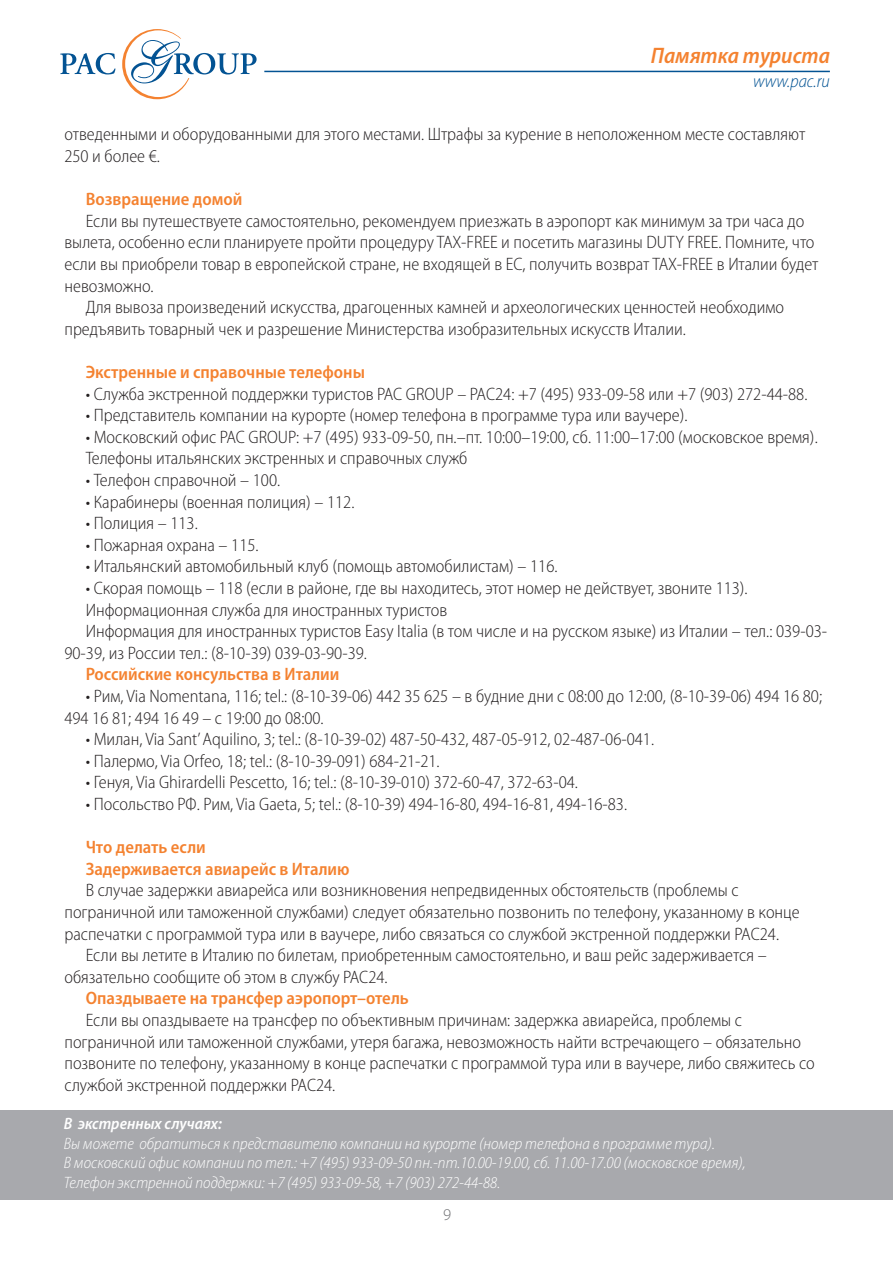
<style>
.page{position:relative;width:893px;height:1263px;background:#fff}
.page>*{position:absolute;margin:0;border:0;box-sizing:border-box;transform-origin:0 0}
.t1{font:italic 600 semi-condensed 22.5px "Myriad Pro";color:#f48230}
.t2{font:300 semi-condensed 18px/21.6px "Myriad Pro";color:#231f20}
.t3{font:600 semi-condensed 18px/21.6px "Myriad Pro";color:#f48230}
.t4{font:italic 300 semi-condensed 18px "Myriad Pro";color:#035393}
.t5{font:italic 300 semi-condensed 16.5px/19.5px "Myriad Pro";color:#fff}
.t6{font:italic 600 semi-condensed 16.5px "Myriad Pro";color:#fff}
.t7{font:300 16.5px "Myriad Pro";color:#6c6d70}
</style>
<div class="page">
<hr style="left:0;top:1110px;width:1px;height:89px;background:#a8a9ad">
<div style="left:1px;top:1110px;width:892px;height:89px;background:#a8a9ad"></div>
<svg style="left:60px;top:53px;width:55px;height:21px"></svg>
<svg style="left:122px;top:29px;width:135px;height:70px"></svg>
<hr style="left:264px;top:71px;width:566px;height:1px;background:#035393">
<p class="t1" style="left:651px;top:44px;width:180px">Памятка туриста</p>
<p class="t4" style="left:753px;top:71px;width:78px">www.pac.ru</p>
<p class="t2" style="left:64px;top:124px;width:742px">отведенными и оборудованными для этого местами. Штрафы за курение в неположенном месте составляют<br>250 и более €.</p>
<p class="t3" style="left:86px;top:189px;width:158px">Возвращение домой</p>
<p class="t2" style="left:86px;top:210px;width:720px">Если вы путешествуете самостоятельно, рекомендуем приезжать в аэропорт как минимум за три часа до</p>
<p class="t2" style="left:64px;top:232px;width:752px">вылета, особенно если планируете пройти процедуру TAX-FREE и посетить магазины DUTY FREE. Помните, что</p>
<p class="t2" style="left:64px;top:254px;width:756px">если вы приобрели товар в европейской стране, не входящей в ЕС, получить возврат TAX-FREE в Италии будет</p>
<p class="t2" style="left:64px;top:275px;width:91px">невозможно.</p>
<p class="t2" style="left:86px;top:297px;width:700px">Для вывоза произведений искусства, драгоценных камней и археологических ценностей необходимо</p>
<p class="t2" style="left:64px;top:318px;width:623px">предъявить товарный чек и разрешение Министерства изобразительных искусств Италии.</p>
<p class="t3" style="left:86px;top:361px;width:281px">Экстренные и справочные телефоны</p>
<p class="t2" style="left:86px;top:383px;width:723px">• Служба экстренной поддержки туристов PAC GROUP – PAC24: +7 (495) 933-09-58 или +7 (903) 272-44-88.</p>
<p class="t2" style="left:86px;top:405px;width:603px">• Представитель компании на курорте (номер телефона в программе тура или ваучере).</p>
<p class="t2" style="left:86px;top:426px;width:733px">• Московский офис PAC GROUP: +7 (495) 933-09-50, пн.–пт. 10:00–19:00, сб. 11:00–17:00 (московское время).<br>Телефоны итальянских экстренных и справочных служб</p>
<p class="t2" style="left:86px;top:470px;width:196px">• Телефон справочной – 100.</p>
<p class="t2" style="left:86px;top:491px;width:270px">• Карабинеры (военная полиция) – 112.</p>
<p class="t2" style="left:86px;top:513px;width:114px">• Полиция – 113.</p>
<p class="t2" style="left:86px;top:534px;width:174px">• Пожарная охрана – 115.</p>
<p class="t2" style="left:86px;top:556px;width:473px">• Итальянский автомобильный клуб (помощь автомобилистам) – 116.</p>
<p class="t2" style="left:86px;top:578px;width:663px">• Скорая помощь – 118 (если в районе, где вы находитесь, этот номер не действует, звоните 113).</p>
<p class="t2" style="left:86px;top:599px;width:363px">Информационная служба для иностранных туристов</p>
<p class="t2" style="left:86px;top:621px;width:743px">Информация для иностранных туристов Easy Italia (в том числе и на русском языке) из Италии – тел.: 039-03-</p>
<p class="t2" style="left:64px;top:642px;width:304px">90-39, из России тел.: (8-10-39) 039-03-90-39.</p>
<p class="t3" style="left:86px;top:664px;width:255px">Российские консульства в Италии</p>
<p class="t2" style="left:64px;top:686px;width:759px;text-indent:21px">• Рим, Via Nomentana, 116; tel.: (8-10-39-06) 442 35 625 – в будние дни с 08:00 до 12:00, (8-10-39-06) 494 16 80;<br>494 16 81; 494 16 49 – с 19:00 до 08:00.</p>
<p class="t2" style="left:86px;top:729px;width:570px">• Милан, Via Sant’ Aquilino, 3; tel.: (8-10-39-02) 487-50-432, 487-05-912, 02-487-06-041.</p>
<p class="t2" style="left:86px;top:750px;width:356px">• Палермо, Via Orfeo, 18; tel.: (8-10-39-091) 684-21-21.</p>
<p class="t2" style="left:86px;top:772px;width:494px">• Генуя, Via Ghirardelli Pescetto, 16; tel.: (8-10-39-010) 372-60-47, 372-63-04.</p>
<p class="t2" style="left:86px;top:794px;width:543px">• Посольство РФ. Рим, Via Gaeta, 5; tel.: (8-10-39) 494-16-80, 494-16-81, 494-16-83.</p>
<p class="t3" style="left:86px;top:837px;width:265px">Что делать если<br>Задерживается авиарейс в Италию</p>
<p class="t2" style="left:86px;top:880px;width:654px">В случае задержки авиарейса или возникновения непредвиденных обстоятельств (проблемы с</p>
<p class="t2" style="left:64px;top:902px;width:737px">пограничной или таможенной службами) следует обязательно позвонить по телефону, указанному в конце</p>
<p class="t2" style="left:64px;top:923px;width:716px">распечатки с программой тура или в ваучере, либо связаться со службой экстренной поддержки PAC24.</p>
<p class="t2" style="left:86px;top:945px;width:682px">Если вы летите в Италию по билетам, приобретенным самостоятельно, и ваш рейс задерживается –</p>
<p class="t2" style="left:64px;top:966px;width:325px">обязательно сообщите об этом в службу PAC24.</p>
<p class="t3" style="left:86px;top:988px;width:325px">Опаздываете на трансфер аэропорт–отель</p>
<p class="t2" style="left:64px;top:1010px;width:752px;text-indent:21px">Если вы опаздываете на трансфер по объективным причинам: задержка авиарейса, проблемы с пограничной или таможенной службами, утеря багажа, невозможность найти встречающего – обязательно позвоните по телефону, указанному в конце распечатки с программой тура или в ваучере, либо свяжитесь со службой экстренной поддержки PAC24.</p>
<p class="t6" style="left:64px;top:1115px;width:160px">В экстренных случаях:</p>
<p class="t5" style="left:64px;top:1134px;width:683px">Вы можете обратиться к представителю компании на курорте (номер телефона в программе тура).<br>В московский офис компании по тел.: +7 (495) 933-09-50 пн.-пт.10.00-19.00, сб. 11.00-17.00 (московское время),<br>Телефон экстренной поддержки: +7 (495) 933-09-58, +7 (903) 272-44-88.</p>
<p class="t7" style="left:443px;top:1205px;width:10px">9</p>
</div>
